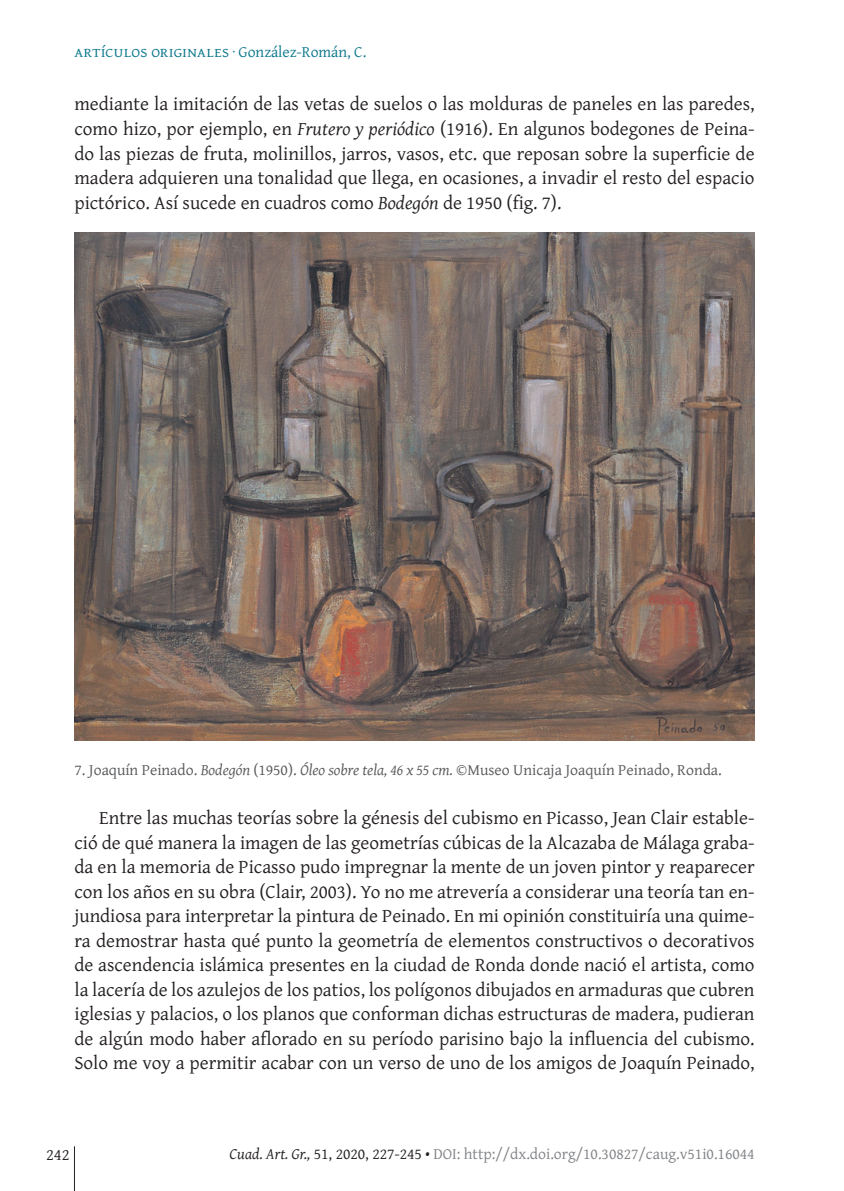
<style>
.page{position:relative;width:844px;height:1191px;background:#fff}
.page>*{position:absolute;margin:0;border:0;box-sizing:border-box;transform-origin:0 0}
.t1{font:19.25px/24.5px "Gentium Plus";color:#231f20;text-align:justify}
.t2{font:16.62px "Gentium Plus";color:#231f20}
.piedefoto{font:15.75px "Gentium Plus";color:#57585a}
.t3{font:15.75px "Gentium Plus";color:#808285}
.t4{font:15.75px "Gentium Plus";letter-spacing:.02em;color:#0d788c}
.s1{font-style:italic}
.s2{font-style:italic;color:#231f20}
.s3{color:#231f20}
</style>
<div class="page">
<hr style="left:74px;top:1146px;width:1px;height:45px;background:#231f20">
<img style="left:74px;top:232px;width:680px;height:508px">
<p class="t4" style="left:74px;top:37px;width:293px">artículos originales · González-Román, C.</p>
<p class="t1" style="left:74px;top:90px;width:681px">mediante la imitación de las vetas de suelos o las molduras de paneles en las paredes, como hizo, por ejemplo, en <span class="s1">Frutero y periódico</span> (1916). En algunos bodegones de Peina&shy;do las piezas de fruta, molinillos, jarros, vasos, etc. que reposan sobre la superficie de madera adquieren una tonalidad que llega, en ocasiones, a invadir el resto del espacio pictórico. Así sucede en cuadros como <span class="s1">Bodegón</span> de 1950 (fig. 7).</p>
<p class="piedefoto" style="left:74px;top:754px;width:648px">7. Joaquín Peinado. <span class="s1">Bodegón</span> (1950). <span class="s1">Óleo sobre tela, 46 x 55 cm.</span> ©Museo Unicaja Joaquín Peinado, Ronda.</p>
<p class="t1" style="left:74px;top:804px;width:681px;text-indent:25px">Entre las muchas teorías sobre la génesis del cubismo en Picasso, Jean Clair estable&shy;ció de qué manera la imagen de las geometrías cúbicas de la Alcazaba de Málaga graba&shy;da en la memoria de Picasso pudo impregnar la mente de un joven pintor y reaparecer con los años en su obra (Clair, 2003). Yo no me atrevería a considerar una teoría tan en&shy;jundiosa para interpretar la pintura de Peinado. En mi opinión constituiría una quime&shy;ra demostrar hasta qué punto la geometría de elementos constructivos o decorativos de ascendencia islámica presentes en la ciudad de Ronda donde nació el artista, como la lacería de los azulejos de los patios, los polígonos dibujados en armaduras que cubren iglesias y palacios, o los planos que conforman dichas estructuras de madera, pudieran de algún modo haber aflorado en su período parisino bajo la influencia del cubismo.<br>Solo me voy a permitir acabar con un verso de uno de los amigos de Joaquín Peinado,</p>
<p class="t2" style="left:46px;top:1138px;width:25px">242</p>
<p class="t3" style="left:229px;top:1138px;width:526px"><span class="s2">Cuad. Art. Gr.,</span> <span class="s3">51, 2020, 227-245 •</span> DOI: http://dx.doi.org/10.30827/caug.v51i0.16044</p>
</div>
